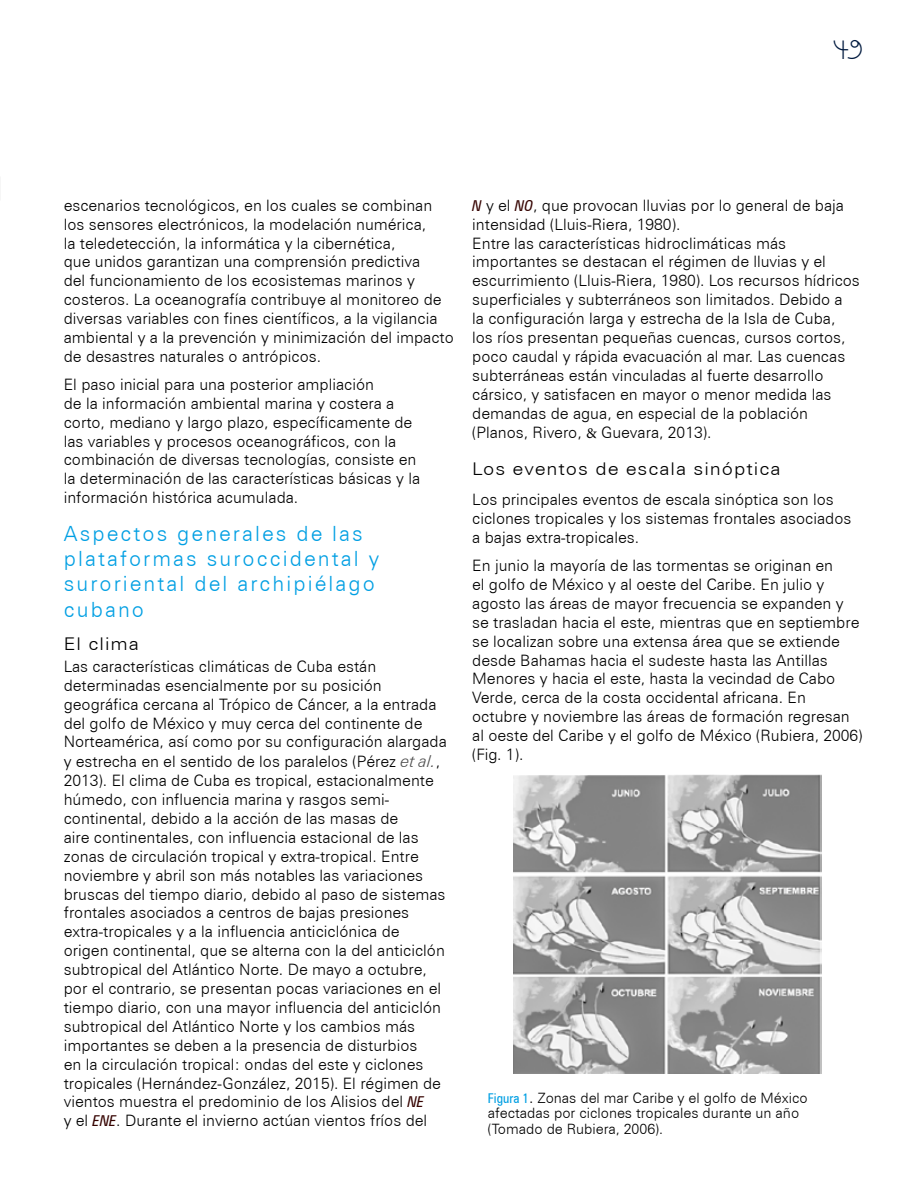
<style>
.page{position:relative;width:918px;height:1188px;background:#fff}
.page>*{position:absolute;margin:0;border:0;box-sizing:border-box;transform-origin:0 0}
.indice_N0{font:300 21px/25.2px "Zurich BT";letter-spacing:.1em;color:#009fe3}
.t1{font:21px "Arctic";color:#001a3f}
.indice_N0-2{font:300 17.55px "Zurich BT";letter-spacing:.05em;color:#000;scale:1.11 1}
.tripa{font:300 17.55px "Zurich BT";letter-spacing:.05em;color:#000;scale:1.11 1}
.tripa-2{font:300 15.75px/18.9px "Zurich BT";color:#000}
.tripa-3{font:300 14.25px/15.8px "Zurich BT";color:#000}
.s1{font-style:italic;font-size:16.5px;color:#4d4d4d}
.s2{font-weight:400;font-style:italic;font-stretch:condensed;font-size:15px;color:#350300}
.s3{font-family:"Minion Pro";font-weight:400;font-size:15px}
.s4{font-weight:400;font-stretch:condensed;font-size:13.5px;color:#009fe3}
.s5{font-size:15.75px}
</style>
<div class="page">
<img style="left:514px;top:775px;width:307px;height:298px">
<h1 class="t1" style="left:833px;top:38px;width:32px">49</h1>
<p class="tripa-2" style="left:64px;top:196px;width:392px">escenarios tecnológicos, en los cuales se combinan los sensores electrónicos, la modelación numérica,<br>la teledetección, la informática y la cibernética,<br>que unidos garantizan una comprensión predictiva<br>del funcionamiento de los ecosistemas marinos y costeros. La oceanografía contribuye al monitoreo de diversas variables con fines científicos, a la vigilancia ambiental y a la prevención y minimización del impacto de desastres naturales o antrópicos.</p>
<p class="tripa-2" style="left:64px;top:375px;width:358px">El paso inicial para una posterior ampliación<br>de la información ambiental marina y costera a corto, mediano y largo plazo, específicamente de las variables y procesos oceanográficos, con la combinación de diversas tecnologías, consiste en la determinación de las características básicas y la información histórica acumulada.</p>
<p class="indice_N0" style="left:64px;top:521px;width:317px">Aspectos generales de las plataformas suroccidental y suroriental del archipiélago cubano</p>
<p class="tripa" style="left:64px;top:633px;width:69px">El clima</p>
<p class="tripa-2" style="left:64px;top:657px;width:385px">Las características climáticas de Cuba están determinadas esencialmente por su posición geográfica cercana al Trópico de Cáncer, a la entrada del golfo de México y muy cerca del continente de Norteamérica, así como por su configuración alargada y estrecha en el sentido de los paralelos (Pérez <span class="s1">et al.</span>, 2013). El clima de Cuba es tropical, estacionalmente húmedo, con influencia marina y rasgos semi&shy;continental, debido a la acción de las masas de<br>aire continentales, con influencia estacional de las zonas de circulación tropical y extra-tropical. Entre noviembre y abril son más notables las variaciones bruscas del tiempo diario, debido al paso de sistemas frontales asociados a centros de bajas presiones extra-tropicales y a la influencia anticiclónica de origen continental, que se alterna con la del anticiclón subtropical del Atlántico Norte. De mayo a octubre, por el contrario, se presentan pocas variaciones en el tiempo diario, con una mayor influencia del anticiclón subtropical del Atlántico Norte y los cambios más importantes se deben a la presencia de disturbios<br>en la circulación tropical: ondas del este y ciclones tropicales (Hernández-González, 2015). El régimen de vientos muestra el predominio de los Alisios del <span class="s2">NE<br></span>y el <span class="s2">ENE</span>. Durante el invierno actúan vientos fríos del</p>
<p class="tripa-2" style="left:472px;top:196px;width:373px"><span class="s2">N</span> y el <span class="s2">NO</span>, que provocan lluvias por lo general de baja intensidad (Lluis-Riera, 1980).</p>
<p class="tripa-2" style="left:472px;top:233px;width:389px">Entre las características hidroclimáticas más importantes se destacan el régimen de lluvias y el escurrimiento (Lluis-Riera, 1980). Los recursos hídricos superficiales y subterráneos son limitados. Debido a<br>la configuración larga y estrecha de la Isla de Cuba, los ríos presentan pequeñas cuencas, cursos cortos, poco caudal y rápida evacuación al mar. Las cuencas subterráneas están vinculadas al fuerte desarrollo cársico, y satisfacen en mayor o menor medida las demandas de agua, en especial de la población (Planos, Rivero, <span class="s3">&amp;</span> Guevara, 2013).</p>
<p class="indice_N0-2" style="left:472px;top:458px;width:279px">Los eventos de escala sinóptica</p>
<p class="tripa-2" style="left:472px;top:490px;width:381px">Los principales eventos de escala sinóptica son los ciclones tropicales y los sistemas frontales asociados a bajas extra-tropicales.</p>
<p class="tripa-2" style="left:472px;top:556px;width:392px">En junio la mayoría de las tormentas se originan en<br>el golfo de México y al oeste del Caribe. En julio y agosto las áreas de mayor frecuencia se expanden y se trasladan hacia el este, mientras que en septiembre se localizan sobre una extensa área que se extiende desde Bahamas hacia el sudeste hasta las Antillas Menores y hacia el este, hasta la vecindad de Cabo Verde, cerca de la costa occidental africana. En octubre y noviembre las áreas de formación regresan al oeste del Caribe y el golfo de México (Rubiera, 2006) (Fig. 1).</p>
<p class="tripa-3" style="left:488px;top:1090px;width:321px"><span class="s4">Figura 1</span><span class="s5">.</span> Zonas del mar Caribe y el golfo de México afectadas por ciclones tropicales durante un año (Tomado de Rubiera, 2006).</p>
</div>
